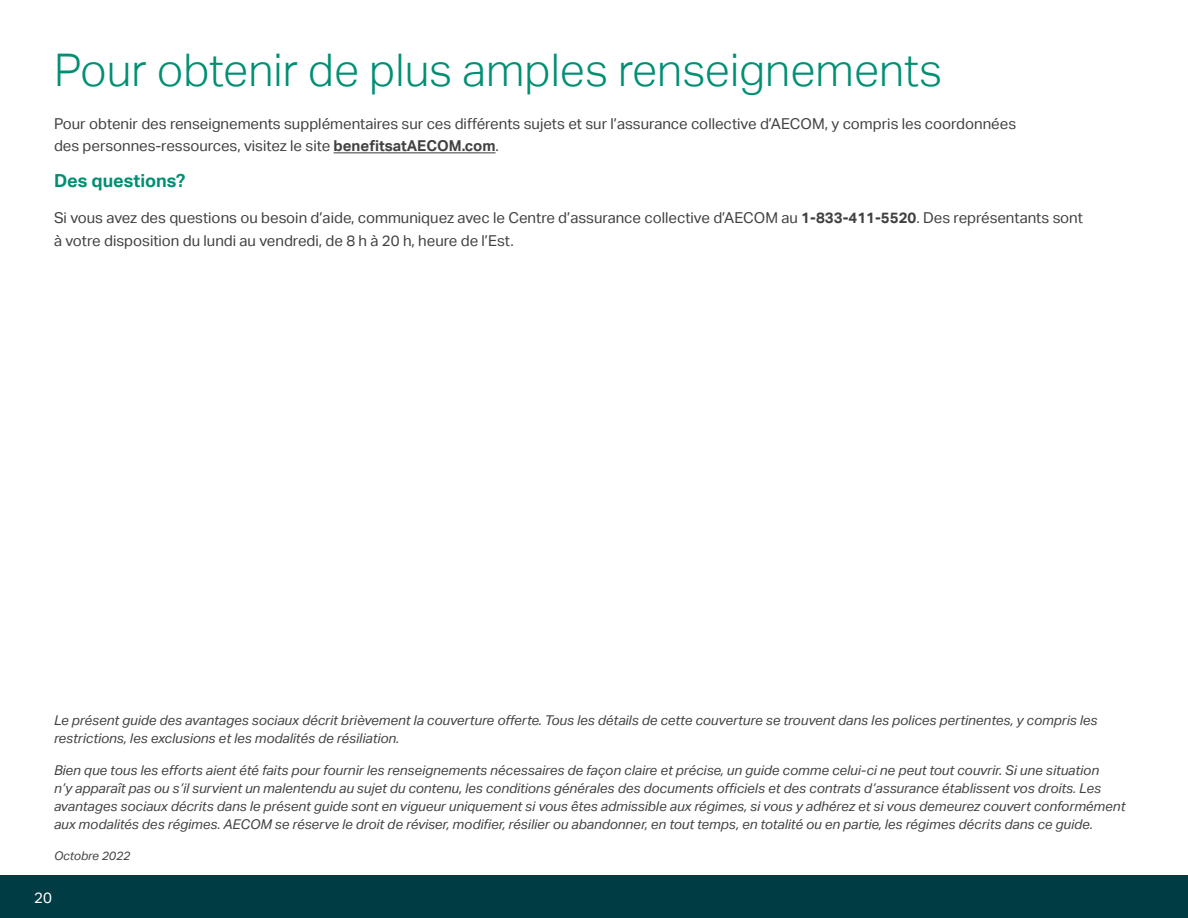
<style>
.page{position:relative;width:1188px;height:918px;background:#fff}
.page>*{position:absolute;margin:0;border:0;box-sizing:border-box;transform-origin:0 0}
.t1{font:300 45px "AECOM Sans";color:#008f72}
.t2{font:700 18px "AECOM Sans";color:#008f72}
.t3{font:15px/22.5px "AECOM Sans";color:#414042}
.t4{font:15px "AECOM Sans";color:#fff}
.t5{font:italic 13.5px/18px "AECOM Sans";color:#414042}
.t6{font:italic 12px "AECOM Sans";color:#414042}
.s1{font-weight:700}
</style>
<div class="page">
<hr style="left:334px;top:152px;width:162px;height:1px;background:#414042">
<div style="left:0;top:876px;width:1188px;height:42px;background:#003c44"></div>
<h1 class="t1" style="left:54px;top:44px;width:890px">Pour obtenir de plus amples renseignements</h1>
<p class="t3" style="left:54px;top:112px;width:964px">Pour obtenir des renseignements supplémentaires sur ces différents sujets et sur l’assurance collective d’AECOM, y compris les coordonnées des personnes-ressources, visitez le site <span class="s1">benefitsatAECOM.com</span>.</p>
<h2 class="t2" style="left:54px;top:171px;width:133px">Des questions?</h2>
<p class="t3" style="left:54px;top:207px;width:1031px">Si vous avez des questions ou besoin d’aide, communiquez avec le Centre d’assurance collective d’AECOM au <span class="s1">1-833-411-5520</span>. Des représentants sont à votre disposition du lundi au vendredi, de 8 h à 20 h, heure de l’Est.</p>
<p class="t5" style="left:54px;top:711px;width:1045px">Le présent guide des avantages sociaux décrit brièvement la couverture offerte. Tous les détails de cette couverture se trouvent dans les polices pertinentes, y compris les restrictions, les exclusions et les modalités de résiliation.</p>
<p class="t5" style="left:54px;top:761px;width:1073px">Bien que tous les efforts aient été faits pour fournir les renseignements nécessaires de façon claire et précise, un guide comme celui-ci ne peut tout couvrir. Si une situation<br>n’y apparaît pas ou s’il survient un malentendu au sujet du contenu, les conditions générales des documents officiels et des contrats d’assurance établissent vos droits. Les avantages sociaux décrits dans le présent guide sont en vigueur uniquement si vous êtes admissible aux régimes, si vous y adhérez et si vous demeurez couvert conformément aux modalités des régimes. AECOM se réserve le droit de réviser, modifier, résilier ou abandonner, en tout temps, en totalité ou en partie, les régimes décrits dans ce guide.</p>
<p class="t6" style="left:54px;top:849px;width:78px">Octobre 2022</p>
<p class="t4" style="left:34px;top:889px;width:19px">20</p>
</div>
